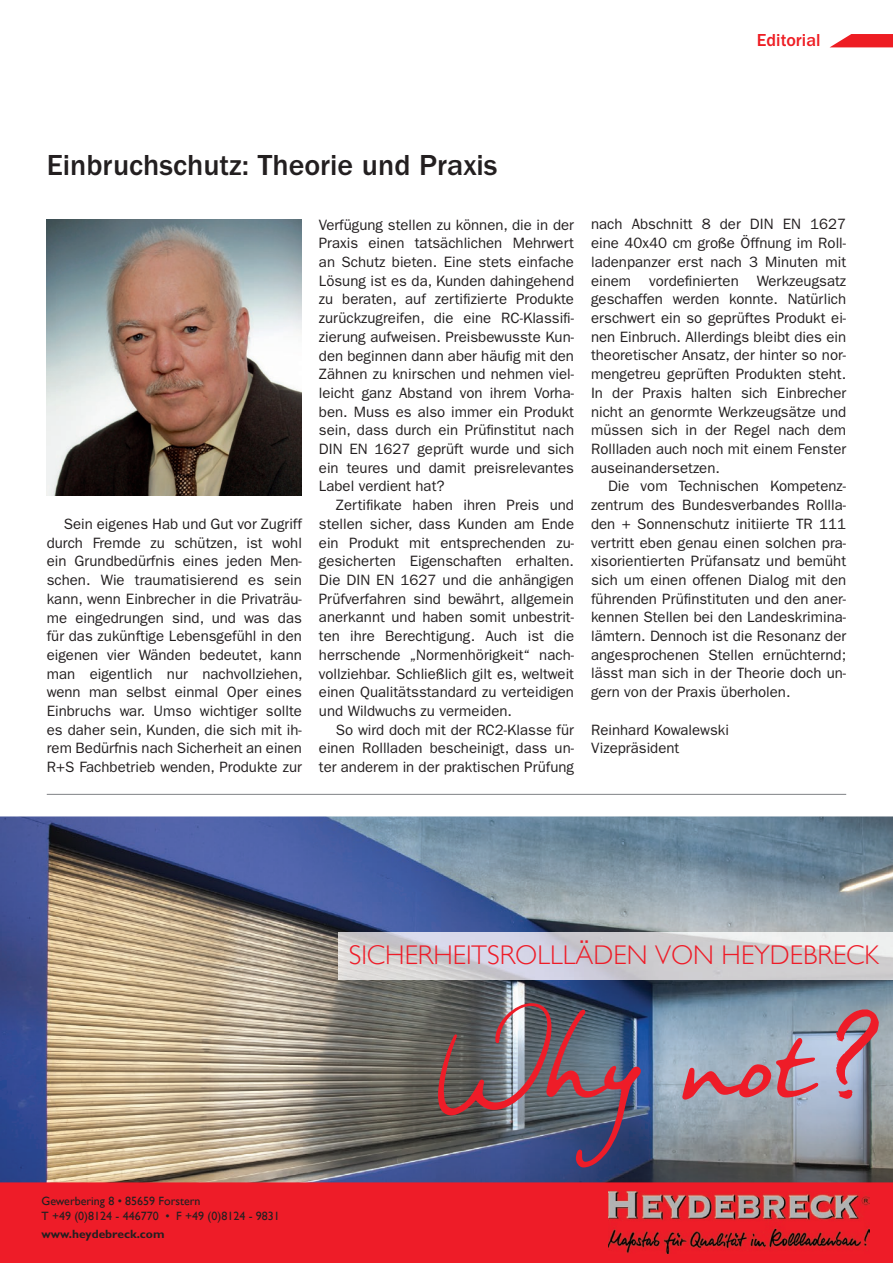
<style>
.page{position:relative;width:893px;height:1263px;background:#fff}
.page>*{position:absolute;margin:0;border:0;box-sizing:border-box;transform-origin:0 0}
.t1{font:127.5px "Jaime Blues";color:#ee1c28}
.t2{font:103.5px "Night Wind Sent Sample";color:#ee1c28}
.t3{font:500 30px "ITC Franklin Gothic Std";color:#231f20}
.t4{font:300 27px "Gill Sans";color:#ee1c28}
.t5{font:500 18px "ITC Franklin Gothic Std";color:#ee1d23}
.t6{font:15px/18.8px "ITC Franklin Gothic Std";color:#231f20;text-align:justify}
.t7{font:12px/14.4px "Gill Sans";color:#231f20}
.t8{font:700 12px "Gill Sans";color:#231f20}
</style>
<div class="page">
<svg style="left:830px;top:34px;width:63px;height:13px"></svg>
<hr style="left:47px;top:794px;width:799px;height:1px;background:#808285">
<img style="left:0;top:816px;width:893px;height:366px">
<div style="left:0;top:1182px;width:893px;height:81px;background:#ee1c28"></div>
<img style="left:608px;top:1192px;width:262px;height:61px">
<img style="left:338px;top:932px;width:555px;height:47px">
<img style="left:47px;top:219px;width:255px;height:277px">
<p class="t5" style="left:757px;top:30px;width:65px">Editorial</p>
<h3 class="t3" style="left:47px;top:149px;width:452px">Einbruchschutz: Theorie und Praxis</h3>
<p class="t6" style="left:47px;top:515px;width:257px;text-indent:17px">Sein eigenes Hab und Gut vor Zugriff durch Fremde zu schützen, ist wohl ein Grundbedürfnis eines jeden Men&shy;schen. Wie traumatisierend es sein kann, wenn Einbrecher in die Privaträu&shy;me eingedrungen sind, und was das für das zukünftige Lebensgefühl in den eigenen vier Wänden bedeutet, kann man eigentlich nur nachvollziehen, wenn man selbst einmal Oper eines Einbruchs war. Umso wichtiger sollte es daher sein, Kunden, die sich mit ih&shy;rem Bedürfnis nach Sicherheit an einen R+S Fachbetrieb wenden, Produkte zur</p>
<p class="t6" style="left:319px;top:215px;width:257px">Verfügung stellen zu können, die in der Praxis einen tatsächlichen Mehrwert an Schutz bieten. Eine stets einfache Lösung ist es da, Kunden dahingehend zu beraten, auf zertifizierte Produkte zurückzugreifen, die eine RC-Klassifi&shy;zierung aufweisen. Preisbewusste Kun&shy;den beginnen dann aber häufig mit den Zähnen zu knirschen und nehmen viel&shy;leicht ganz Abstand von ihrem Vorha&shy;ben. Muss es also immer ein Produkt sein, dass durch ein Prüfinstitut nach DIN EN 1627 geprüft wurde und sich ein teures und damit preisrelevantes Label verdient hat?</p>
<p class="t6" style="left:319px;top:496px;width:257px;text-indent:17px">Zertifikate haben ihren Preis und stellen sicher, dass Kunden am Ende ein Produkt mit entsprechenden zu&shy;gesicherten Eigenschaften erhalten.<br>Die DIN EN 1627 und die anhängigen Prüfverfahren sind bewährt, allgemein anerkannt und haben somit unbestrit&shy;ten ihre Berechtigung. Auch ist die herrschende „Normenhörigkeit“ nach&shy;vollziehbar. Schließlich gilt es, weltweit einen Qualitätsstandard zu verteidigen und Wildwuchs zu vermeiden.</p>
<p class="t6" style="left:319px;top:720px;width:257px;text-indent:17px">So wird doch mit der RC2-Klasse für einen Rollladen bescheinigt, dass un&shy;ter anderem in der praktischen Prüfung</p>
<p class="t6" style="left:591px;top:215px;width:257px">nach Abschnitt 8 der DIN EN 1627 eine 40x40 cm große Öffnung im Roll&shy;ladenpanzer erst nach 3 Minuten mit einem vordefinierten Werkzeugsatz geschaffen werden konnte. Natürlich erschwert ein so geprüftes Produkt ei&shy;nen Einbruch. Allerdings bleibt dies ein theoretischer Ansatz, der hinter so nor&shy;mengetreu geprüften Produkten steht.<br>In der Praxis halten sich Einbrecher nicht an genormte Werkzeugsätze und müssen sich in der Regel nach dem Rollladen auch noch mit einem Fenster auseinandersetzen.</p>
<p class="t6" style="left:591px;top:477px;width:257px;text-indent:17px">Die vom Technischen Kompetenz&shy;zentrum des Bundesverbandes Rollla&shy;den + Sonnenschutz initiierte TR 111 vertritt eben genau einen solchen pra&shy;xisorientierten Prüfansatz und bemüht sich um einen offenen Dialog mit den führenden Prüfinstituten und den aner&shy;kennen Stellen bei den Landeskrimina&shy;lämtern. Dennoch ist die Resonanz der angesprochenen Stellen ernüchternd; lässt man sich in der Theorie doch un&shy;gern von der Praxis überholen.</p>
<p class="t6" style="left:591px;top:720px;width:139px">Reinhard Kowalewski<br>Vizepräsident</p>
<p class="t7" style="left:41px;top:1194px;width:240px">Gewerbering 8 • 85659 Forstern<br>T +49 (0)8124 - 446770 • F +49 (0)8124 - 9831</p>
<p class="t8" style="left:41px;top:1226px;width:125px">www.heydebreck.com</p>
<h3 class="t4" style="left:349px;top:939px;width:532px">SICHERHEITSROLLLÄDEN VON HEYDEBRECK</h3>
<h2 class="t2" style="left:435px;top:1001px;width:377px">Why not</h2>
<h1 class="t1" style="left:829px;top:996px;width:52px">?</h1>
</div>
